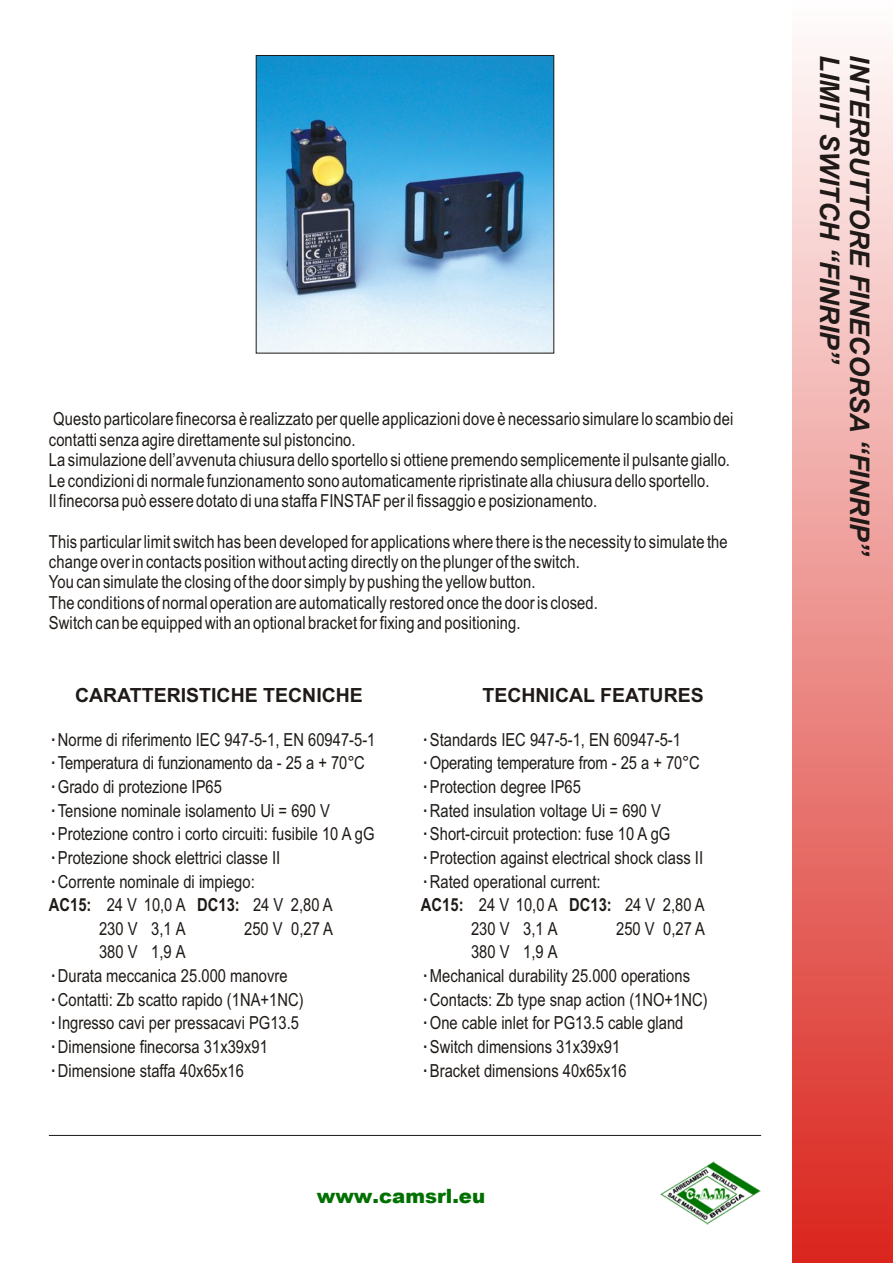
<style>
.page{position:relative;width:894px;height:1263px;background:#fff}
.page>*{position:absolute;margin:0;border:0;box-sizing:border-box;transform-origin:0 0}
.t1{font:italic 700 27px "Arial";color:#1f1a17}
.t2{font:900 19.65px "Arial";color:#007000}
.t3{font:700 19.5px "Arial";color:#1f1a17}
.t4{font:18px/23.7px "Arial Narrow";letter-spacing:.005em;color:#1f1a17}
.s1{font-weight:700}
</style>
<div class="page">
<div style="left:793px;top:0;width:100px;height:1263px;background:linear-gradient(to bottom,#fffefe,#da251d)"></div>
<img style="left:258px;top:57px;width:294px;height:295px">
<div style="left:256px;top:55px;width:298px;height:299px;border:1px solid #1f1a17"></div>
<hr style="left:49px;top:1135px;width:712px;height:1px;background:#1f1a17">
<img style="left:660px;top:1161px;width:101px;height:63px">
<p class="t4" style="left:49px;top:411px;width:686px;line-height:20.4px">Questo particolare finecorsa è realizzato per quelle applicazioni dove è necessario simulare lo scambio dei contatti senza agire direttamente sul pistoncino.<br>La simulazione dell’avvenuta chiusura dello sportello si ottiene premendo semplicemente il pulsante giallo.<br>Le condizioni di normale funzionamento sono automaticamente ripristinate alla chiusura dello sportello.<br>Il finecorsa può essere dotato di una staffa FINSTAF per il fissaggio e posizionamento.</p>
<p class="t4" style="left:49px;top:533px;width:680px;line-height:20.4px">This particular limit switch has been developed for applications where there is the necessity to simulate the change over in contacts position without acting directly on the plunger of the switch.<br>You can simulate the closing of the door simply by pushing the yellow button.<br>The conditions of normal operation are automatically restored once the door is closed.<br>Switch can be equipped with an optional bracket for fixing and positioning.</p>
<p class="t3" style="left:75px;top:688px;width:289px">CARATTERISTICHE TECNICHE</p>
<p class="t4" style="left:49px;top:729px;width:328px"><span class="s1">·</span> Norme di riferimento IEC 947-5-1, EN 60947-5-1</p>
<p class="t4" style="left:49px;top:753px;width:318px"><span class="s1">·</span> Temperatura di funzionamento da - 25 a + 70°C</p>
<p class="t4" style="left:49px;top:777px;width:175px"><span class="s1">·</span> Grado di protezione IP65</p>
<p class="t4" style="left:49px;top:800px;width:283px"><span class="s1">·</span> Tensione nominale isolamento Ui = 690 V</p>
<p class="t4" style="left:49px;top:824px;width:327px"><span class="s1">·</span> Protezione contro i corto circuiti: fusibile 10 A gG</p>
<p class="t4" style="left:49px;top:848px;width:233px"><span class="s1">·</span> Protezione shock elettrici classe II</p>
<p class="t4" style="left:49px;top:871px;width:207px"><span class="s1">·</span> Corrente nominale di impiego:</p>
<p class="t4" style="left:49px;top:895px;width:285px"><span class="s1">AC15:</span> 24 V 10,0 A <span class="s1">DC13:</span> 24 V 2,80 A</p>
<p class="t4" style="left:99px;top:918px;width:88px">230 V 3,1 A</p>
<p class="t4" style="left:244px;top:918px;width:90px">250 V 0,27 A</p>
<p class="t4" style="left:49px;top:942px;width:256px;text-indent:50px">380 V 1,9 A<br><span class="s1">·</span> Durata meccanica 25.000 manovre<br><span class="s1">·</span> Contatti: Zb scatto rapido (1NA+1NC) <span class="s1">·</span> Ingresso cavi per pressacavi PG13.5 <span class="s1">·</span> Dimensione finecorsa 31x39x91<br><span class="s1">·</span> Dimensione staffa 40x65x16</p>
<p class="t3" style="left:482px;top:688px;width:223px">TECHNICAL FEATURES</p>
<p class="t4" style="left:421px;top:729px;width:262px"><span class="s1">·</span> Standards IEC 947-5-1, EN 60947-5-1</p>
<p class="t4" style="left:421px;top:753px;width:280px"><span class="s1">·</span> Operating temperature from - 25 a + 70°C</p>
<p class="t4" style="left:421px;top:777px;width:162px"><span class="s1">·</span> Protection degree IP65</p>
<p class="t4" style="left:421px;top:800px;width:242px"><span class="s1">·</span> Rated insulation voltage Ui = 690 V</p>
<p class="t4" style="left:421px;top:824px;width:251px"><span class="s1">·</span> Short-circuit protection: fuse 10 A gG</p>
<p class="t4" style="left:421px;top:848px;width:284px"><span class="s1">·</span> Protection against electrical shock class II</p>
<p class="t4" style="left:421px;top:871px;width:181px"><span class="s1">·</span> Rated operational current:</p>
<p class="t4" style="left:421px;top:895px;width:285px"><span class="s1">AC15:</span> 24 V 10,0 A <span class="s1">DC13:</span> 24 V 2,80 A</p>
<p class="t4" style="left:471px;top:918px;width:88px">230 V 3,1 A</p>
<p class="t4" style="left:616px;top:918px;width:90px">250 V 0,27 A</p>
<p class="t4" style="left:421px;top:942px;width:288px;text-indent:50px">380 V 1,9 A<br><span class="s1">·</span> Mechanical durability 25.000 operations<br><span class="s1">·</span> Contacts: Zb type snap action (1NO+1NC) <span class="s1">·</span> One cable inlet for PG13.5 cable gland<br><span class="s1">·</span> Switch dimensions 31x39x91<br><span class="s1">·</span> Bracket dimensions 40x65x16</p>
<p class="t2" style="left:317px;top:1181px;width:170px">www.camsrl.eu</p>
<h1 class="t1" style="left:840px;top:55px;width:311px;rotate:90deg">LIMIT SWITCH “FINRIP”</h1>
<h1 class="t1" style="left:870px;top:55px;width:503px;rotate:90deg">INTERRUTTORE FINECORSA “FINRIP”</h1>
</div>
